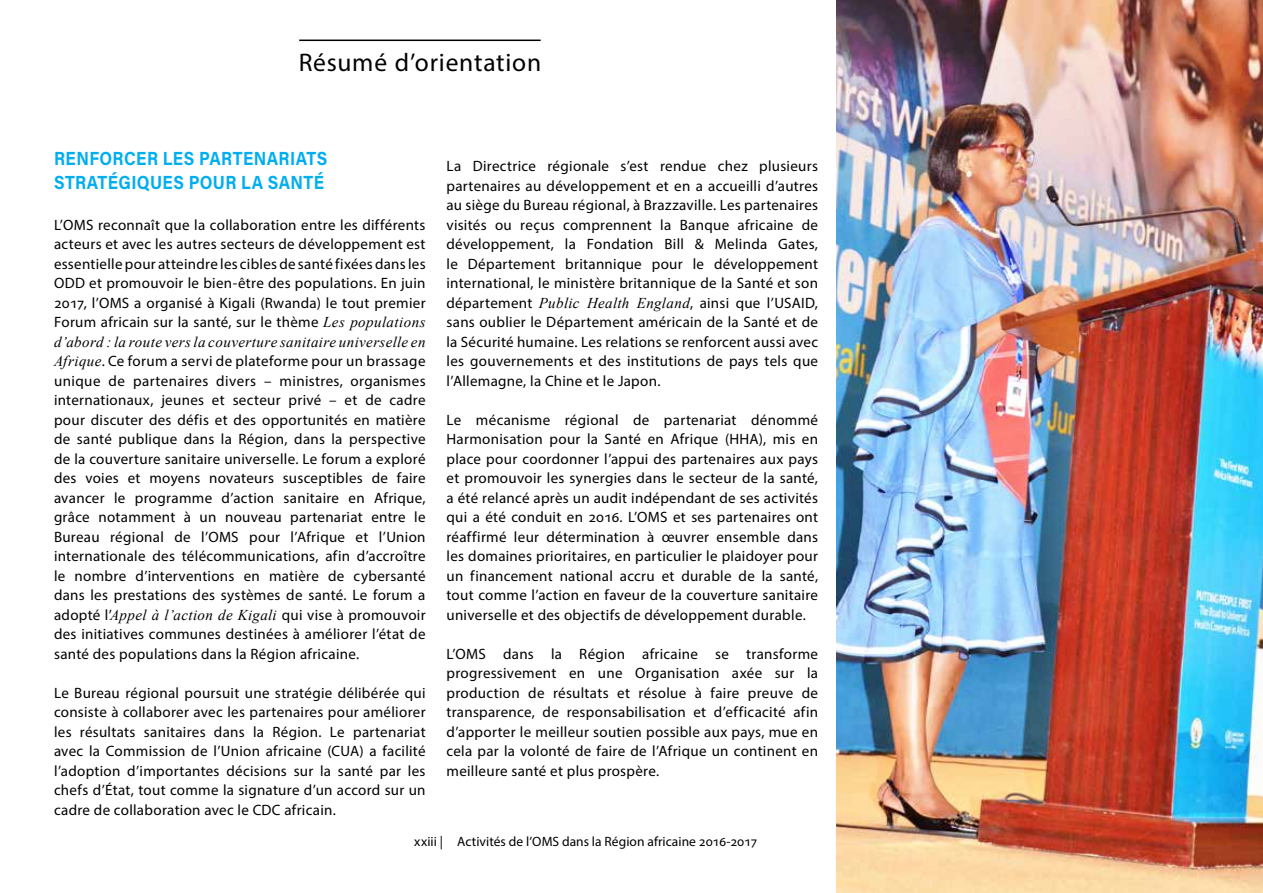
<style>
.page{position:relative;width:1263px;height:893px;background:#fff}
.page>*{position:absolute;margin:0;border:0;box-sizing:border-box;transform-origin:0 0}
.t1{font:25.5px "Myriad Pro";letter-spacing:.03em;color:#000}
.t2{font:700 18.9px/24px "Acumin Pro";letter-spacing:.02em;color:#00aeef;scale:.88 1}
.t3{font:15px/19.5px "Myriad Pro";letter-spacing:.02em;color:#000;text-align:justify}
.t4{font:italic 15px "Times New Roman";letter-spacing:.025em;color:#000}
.t5{font:13.5px "Myriad Pro";letter-spacing:.005em;color:#000}
.s1{font-family:"Times New Roman";font-style:italic}
</style>
<div class="page">
<hr style="left:299px;top:40px;width:242px;height:1px;background:#000">
<img style="left:836px;top:0;width:427px;height:893px">
<h1 class="t1" style="left:299px;top:47px;width:244px">Résumé d’orientation</h1>
<p class="t2" style="left:54px;top:146px;width:312px">RENFORCER LES PARTENARIATS<br>STRATÉGIQUES POUR LA SANTÉ</p>
<p class="t3" style="left:54px;top:214px;width:373px">L’OMS reconnaît que la collaboration entre les différents acteurs et avec les autres secteurs de développement est essentielle pour atteindre les cibles de santé fixées dans les ODD et promouvoir le bien-être des populations. En juin 2017, l’OMS a organisé à Kigali (Rwanda) le tout premier Forum africain sur la santé, sur le thème <span class="s1">Les populations</span></p>
<p class="t4" style="left:54px;top:331px;width:373px">d’abord : la route vers la couverture sanitaire universelle en</p>
<p class="t3" style="left:54px;top:351px;width:373px"><span class="s1">Afrique</span>. Ce forum a servi de plateforme pour un brassage unique de partenaires divers – ministres, organismes internationaux, jeunes et secteur privé – et de cadre pour discuter des défis et des opportunités en matière de santé publique dans la Région, dans la perspective de la couverture sanitaire universelle. Le forum a exploré des voies et moyens novateurs susceptibles de faire avancer le programme d’action sanitaire en Afrique, grâce notamment à un nouveau partenariat entre le Bureau régional de l’OMS pour l’Afrique et l’Union internationale des télécommunications, afin d’accroître le nombre d’interventions en matière de cybersanté dans les prestations des systèmes de santé. Le forum a adopté l’<span class="s1">Appel à l’action de Kigali</span> qui vise à promouvoir des initiatives communes destinées à améliorer l’état de santé des populations dans la Région africaine.</p>
<p class="t3" style="left:54px;top:682px;width:373px">Le Bureau régional poursuit une stratégie délibérée qui consiste à collaborer avec les partenaires pour améliorer les résultats sanitaires dans la Région. Le partenariat avec la Commission de l’Union africaine (CUA) a facilité l’adoption d’importantes décisions sur la santé par les chefs d’État, tout comme la signature d’un accord sur un cadre de collaboration avec le CDC africain.</p>
<p class="t3" style="left:446px;top:156px;width:373px">La Directrice régionale s’est rendue chez plusieurs partenaires au développement et en a accueilli d’autres au siège du Bureau régional, à Brazzaville. Les partenaires visités ou reçus comprennent la Banque africaine de développement, la Fondation Bill &amp; Melinda Gates, le Département britannique pour le développement international, le ministère britannique de la Santé et son département <span class="s1">Public Health England</span>, ainsi que l’USAID, sans oublier le Département américain de la Santé et de la Sécurité humaine. Les relations se renforcent aussi avec les gouvernements et des institutions de pays tels que l’Allemagne, la Chine et le Japon.</p>
<p class="t3" style="left:446px;top:409px;width:373px">Le mécanisme régional de partenariat dénommé Harmonisation pour la Santé en Afrique (HHA), mis en place pour coordonner l’appui des partenaires aux pays et promouvoir les synergies dans le secteur de la santé, a été relancé après un audit indépendant de ses activités qui a été conduit en 2016. L’OMS et ses partenaires ont réaffirmé leur détermination à œuvrer ensemble dans les domaines prioritaires, en particulier le plaidoyer pour un financement national accru et durable de la santé, tout comme l’action en faveur de la couverture sanitaire universelle et des objectifs de développement durable.</p>
<p class="t3" style="left:446px;top:643px;width:373px">L’OMS dans la Région africaine se transforme progressivement en une Organisation axée sur la production de résultats et résolue à faire preuve de transparence, de responsabilisation et d’efficacité afin d’apporter le meilleur soutien possible aux pays, mue en cela par la volonté de faire de l’Afrique un continent en meilleure santé et plus prospère.</p>
<p class="t5" style="left:414px;top:833px;width:345px">xxiii | Activités de l’OMS dans la Région africaine 2016-2017</p>
</div>
